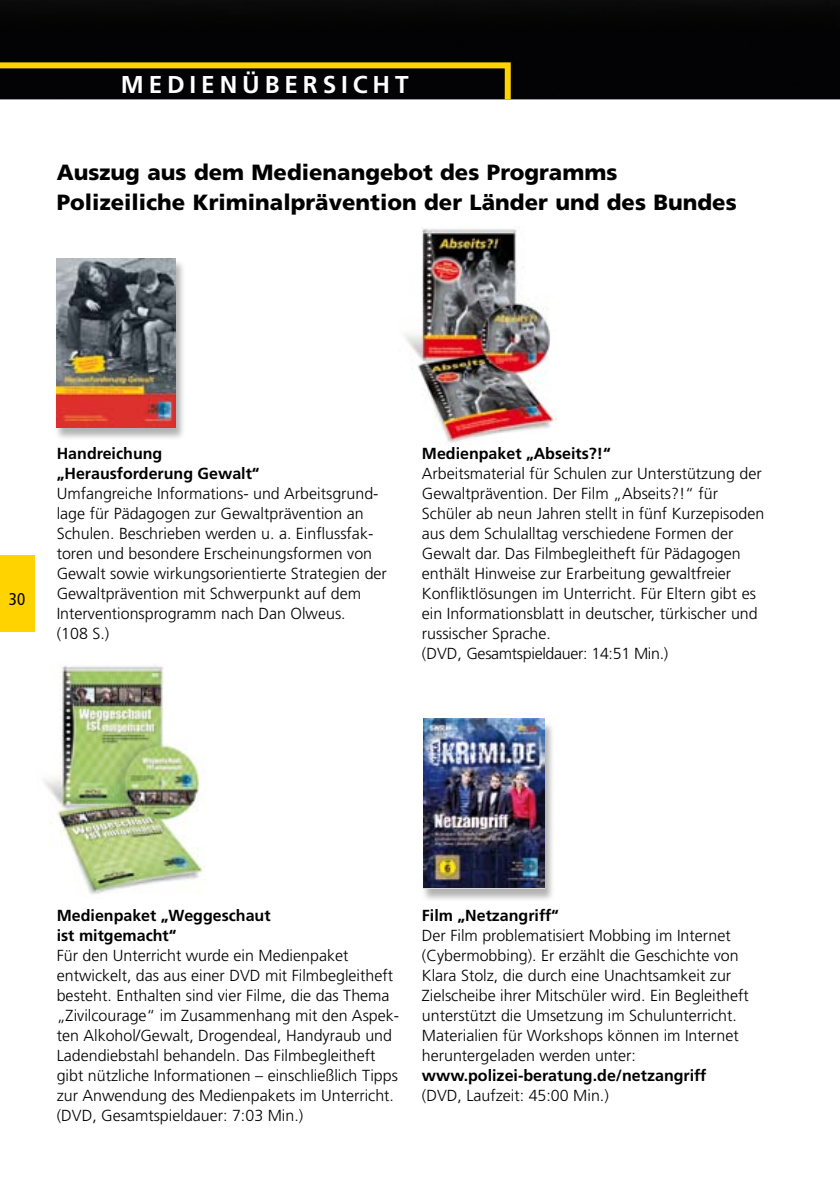
<style>
.page{position:relative;width:840px;height:1191px;background:#fff}
.page>*{position:absolute;margin:0;border:0;box-sizing:border-box;transform-origin:0 0}
.t1{font:700 24.4px "Frutiger LT Std";color:#fff}
.t2{font:900 22px/30px "Frutiger LT Std";color:#000}
.t3{font:condensed 17px "Frutiger LT Std";color:#000}
.t4{font:300 16px/20px "Frutiger LT Std";color:#000}
.t5{font:700 16px/20px "Frutiger LT Std";color:#000}
</style>
<div class="page">
<div style="left:0;top:555px;width:34px;height:77px;background:#ffd300"></div>
<div style="left:0;top:0;width:839px;height:99px;background:#030204"></div>
<svg style="left:0;top:59px;width:513px;height:40px;background:#2a2303"></svg>
<div style="left:54px;top:259px;width:132px;height:182px;background:#000;opacity:.3"></div>
<img style="left:57px;top:258px;width:119px;height:169px">
<div style="left:421px;top:721px;width:133px;height:180px;background:#000;opacity:.3"></div>
<img style="left:423px;top:719px;width:121px;height:168px">
<img style="left:44px;top:665px;width:161px;height:230px">
<img style="left:406px;top:226px;width:150px;height:217px">
<h1 class="t1" style="left:121px;top:70px;width:46px">Medien</h1>
<h1 class="t1" style="left:242px;top:70px;width:41px">über</h1>
<h1 class="t1" style="left:322px;top:70px;width:68px">si cht</h1>
<h2 class="t2" style="left:57px;top:157px;width:681px">Auszug aus dem Medienangebot des Programms<br>Polizeiliche Kriminalprävention der Länder und des Bundes</h2>
<p class="t3" style="left:9px;top:589px;width:18px">30</p>
<p class="t5" style="left:57px;top:443px;width:204px">Handreichung „Herausforderung Gewalt“</p>
<p class="t4" style="left:57px;top:483px;width:331px">Umfangreiche Informations- und Arbeitsgrund&shy;lage für Pädagogen zur Gewaltprävention an Schulen. Beschrieben werden u. a. Einflussfak&shy;toren und besondere Erscheinungsformen von Gewalt sowie wirkungsorientierte Strategien der Gewaltprävention mit Schwerpunkt auf dem Interventionsprogramm nach Dan Olweus.<br>(108 S.)</p>
<p class="t5" style="left:421px;top:443px;width:190px">Medienpaket „Abseits?!“</p>
<p class="t4" style="left:421px;top:463px;width:343px">Arbeitsmaterial für Schulen zur Unterstützung der Gewaltprävention. Der Film „Abseits?!“ für Schüler ab neun Jahren stellt in fünf Kurzepisoden aus dem Schulalltag verschiedene Formen der Gewalt dar. Das Filmbegleitheft für Pädagogen enthält Hinweise zur Erarbeitung gewaltfreier Konfliktlösungen im Unterricht. Für Eltern gibt es ein Informationsblatt in deutscher, türkischer und russischer Sprache.<br>(DVD, Gesamtspieldauer: 14:51 Min.)</p>
<p class="t5" style="left:57px;top:905px;width:215px">Medienpaket „Weggeschaut ist mitgemacht“</p>
<p class="t4" style="left:57px;top:945px;width:344px">Für den Unterricht wurde ein Medienpaket entwickelt, das aus einer DVD mit Filmbegleitheft besteht. Enthalten sind vier Filme, die das Thema „Zivilcourage“ im Zusammenhang mit den Aspek&shy;ten Alkohol/Gewalt, Drogendeal, Handyraub und Ladendiebstahl behandeln. Das Filmbegleitheft gibt nützliche Informationen – einschließlich Tipps zur Anwendung des Medienpakets im Unterricht. (DVD, Gesamtspieldauer: 7:03 Min.)</p>
<p class="t5" style="left:421px;top:905px;width:138px">Film „Netzangriff“</p>
<p class="t4" style="left:421px;top:925px;width:328px">Der Film problematisiert Mobbing im Internet (Cybermobbing). Er erzählt die Geschichte von Klara Stolz, die durch eine Unachtsamkeit zur Zielscheibe ihrer Mitschüler wird. Ein Begleitheft unterstützt die Umsetzung im Schulunterricht.<br>Materialien für Workshops können im Internet heruntergeladen werden unter:</p>
<p class="t5" style="left:421px;top:1065px;width:286px">www.polizei-beratung.de/netzangriff</p>
<p class="t4" style="left:421px;top:1085px;width:188px">(DVD, Laufzeit: 45:00 Min.)</p>
</div>
